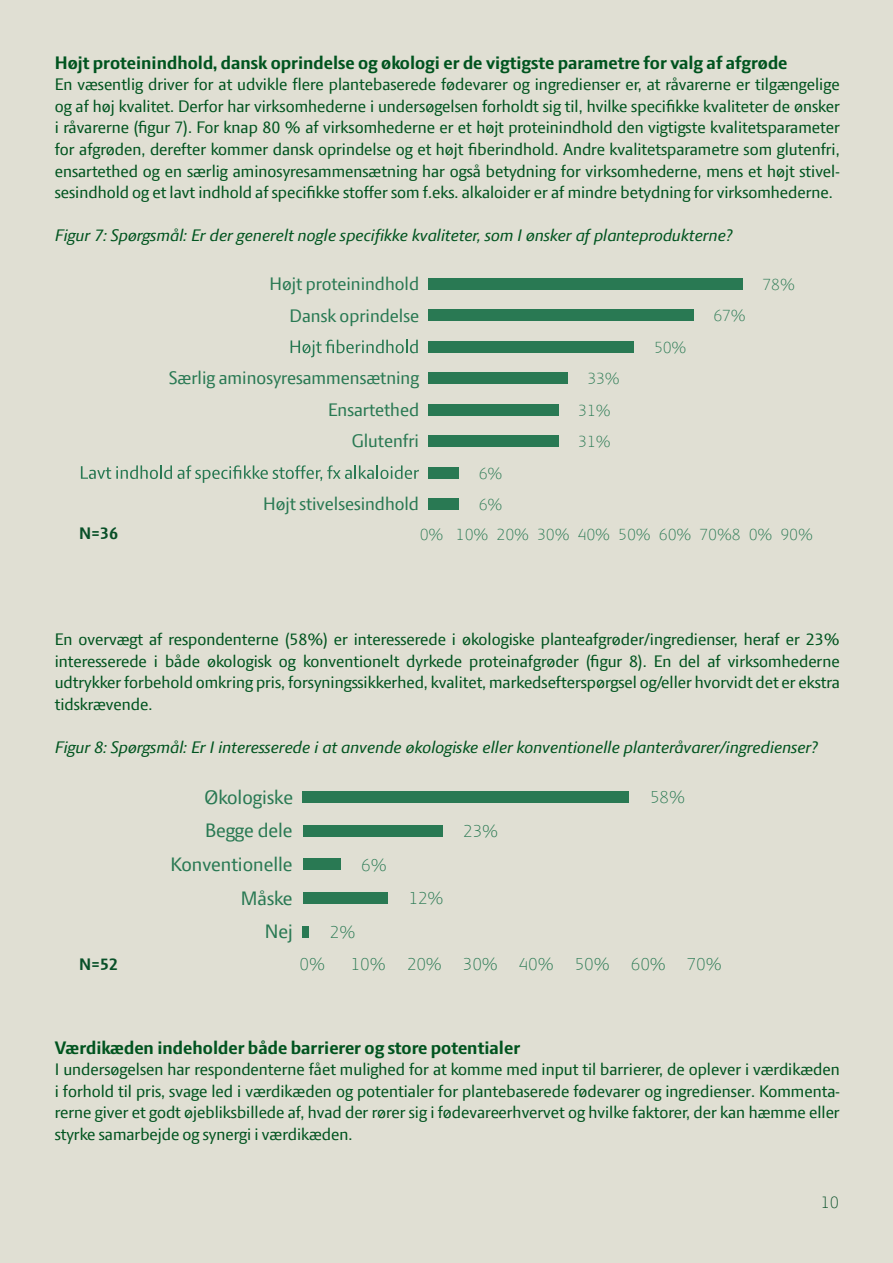
<style>
.page{position:relative;width:893px;height:1263px;background:#e0dfd3}
.page>*{position:absolute;margin:0;border:0;box-sizing:border-box;transform-origin:0 0}
.t1{font:21px/33.8px "LF Press Sans";color:#297953;text-align:right}
.t2{font:700 19.5px "LF Press Sans";color:#00541f}
.t3{font:19.5px/31.5px "LF Press Sans";color:#297953;text-align:right}
.t4{font:300 18.9px "LF Press Sans";color:#297953}
.t5{font:18px/21.6px "LF Press Sans";color:#00541f;text-align:justify}
.t6{font:italic 18px "LF Press Sans";color:#00541f}
.t7{font:700 18px "LF Press Sans";color:#085028}
.t8{font:300 18px "LF Press Sans";color:#085028}
.t9{font:300 17.55px/31.5px "LF Press Sans";color:#297953;text-align:center}
</style>
<div class="page">
<svg style="left:291px;top:340px;width:127px;height:17px"></svg>
<svg style="left:81px;top:465px;width:338px;height:18px"></svg>
<div style="left:428px;top:279px;width:315px;height:11px;background:#297953"></div>
<div style="left:428px;top:310px;width:266px;height:11px;background:#297953"></div>
<div style="left:428px;top:341px;width:206px;height:11px;background:#297953"></div>
<div style="left:428px;top:373px;width:140px;height:11px;background:#297953"></div>
<div style="left:428px;top:404px;width:131px;height:11px;background:#297953"></div>
<div style="left:428px;top:435px;width:131px;height:12px;background:#297953"></div>
<div style="left:428px;top:467px;width:31px;height:11px;background:#297953"></div>
<div style="left:428px;top:498px;width:31px;height:11px;background:#297953"></div>
<div style="left:303px;top:791px;width:326px;height:12px;background:#297953"></div>
<div style="left:303px;top:825px;width:139px;height:12px;background:#297953"></div>
<div style="left:303px;top:858px;width:37px;height:12px;background:#297953"></div>
<div style="left:303px;top:892px;width:85px;height:12px;background:#297953"></div>
<div style="left:303px;top:926px;width:6px;height:12px;background:#297953"></div>
<p class="t2" style="left:55px;top:51px;width:734px">Højt proteinindhold, dansk oprindelse og økologi er de vigtigste parametre for valg af afgrøde</p>
<p class="t5" style="left:55px;top:73px;width:786px">En væsentlig driver for at udvikle flere plantebaserede fødevarer og ingredienser er, at råvarerne er tilgængelige og af høj kvalitet. Derfor har virksomhederne i undersøgelsen forholdt sig til, hvilke specifikke kvaliteter de ønsker i råvarerne (figur 7). For knap 80 % af virksomhederne er et højt proteinindhold den vigtigste kvalitetsparameter for afgrøden, derefter kommer dansk oprindelse og et højt fiberindhold. Andre kvalitetsparametre som glutenfri, ensartethed og en særlig aminosyresammensætning har også betydning for virksomhederne, mens et højt stivel&shy;sesindhold og et lavt indhold af specifikke stoffer som f.eks. alkaloider er af mindre betydning for virksomhederne.</p>
<p class="t6" style="left:55px;top:225px;width:679px">Figur 7: Spørgsmål: Er der generelt nogle specifikke kvaliteter, som I ønsker af planteprodukterne?</p>
<p class="t7" style="left:79px;top:523px;width:41px">N=36</p>
<p class="t3" style="left:269px;top:268px;width:151px">Højt proteinindhold<br>Dansk oprindelse</p>
<p class="t3" style="left:169px;top:362px;width:251px">Særlig aminosyresammensætning<br>Ensartethed<br>Glutenfri</p>
<p class="t3" style="left:263px;top:488px;width:157px">Højt stivelsesindhold</p>
<p class="t9" style="left:479px;top:457px;width:25px;text-align:left">6%<br>6%</p>
<p class="t9" style="left:578px;top:362px;width:43px">33%<br>31%<br>31%</p>
<p class="t9" style="left:654px;top:331px;width:34px">50%</p>
<p class="t9" style="left:713px;top:300px;width:34px">67%</p>
<p class="t9" style="left:762px;top:269px;width:34px">78%</p>
<p class="t9" style="left:420px;top:518px;width:395px">0% 10% 20% 30% 40% 50% 60% 70%8 0% 90%</p>
<p class="t5" style="left:55px;top:628px;width:786px">En overvægt af respondenterne (58%) er interesserede i økologiske planteafgrøder/ingredienser, heraf er 23% interesserede i både økologisk og konventionelt dyrkede proteinafgrøder (figur 8). En del af virksomhederne udtrykker forbehold omkring pris, forsyningssikkerhed, kvalitet, markedsefterspørgsel og/eller hvorvidt det er ekstra tidskrævende.</p>
<p class="t6" style="left:55px;top:737px;width:765px">Figur 8: Spørgsmål: Er I interesserede i at anvende økologiske eller konventionelle planteråvarer/ingredienser?</p>
<p class="t7" style="left:79px;top:953px;width:41px">N=52</p>
<p class="t1" style="left:170px;top:780px;width:124px">Økologiske<br>Begge dele<br>Konventionelle<br>Måske<br>Nej</p>
<p class="t4" style="left:361px;top:853px;width:27px">6%</p>
<p class="t4" style="left:330px;top:921px;width:27px">2%</p>
<p class="t4" style="left:409px;top:887px;width:36px">12%</p>
<p class="t4" style="left:463px;top:820px;width:36px">23%</p>
<p class="t4" style="left:650px;top:786px;width:36px">58%</p>
<p class="t4" style="left:300px;top:953px;width:27px">0%</p>
<p class="t4" style="left:351px;top:953px;width:372px">10% 20% 30% 40% 50% 60% 70%</p>
<p class="t2" style="left:55px;top:1036px;width:467px">Værdikæden indeholder både barrierer og store potentialer</p>
<p class="t5" style="left:55px;top:1058px;width:786px">I undersøgelsen har respondenterne fået mulighed for at komme med input til barrierer, de oplever i værdikæden i forhold til pris, svage led i værdikæden og potentialer for plantebaserede fødevarer og ingredienser. Kommenta&shy;rerne giver et godt øjebliksbillede af, hvad der rører sig i fødevareerhvervet og hvilke faktorer, der kan hæmme eller styrke samarbejde og synergi i værdikæden.</p>
<p class="t8" style="left:821px;top:1192px;width:19px">10</p>
</div>
